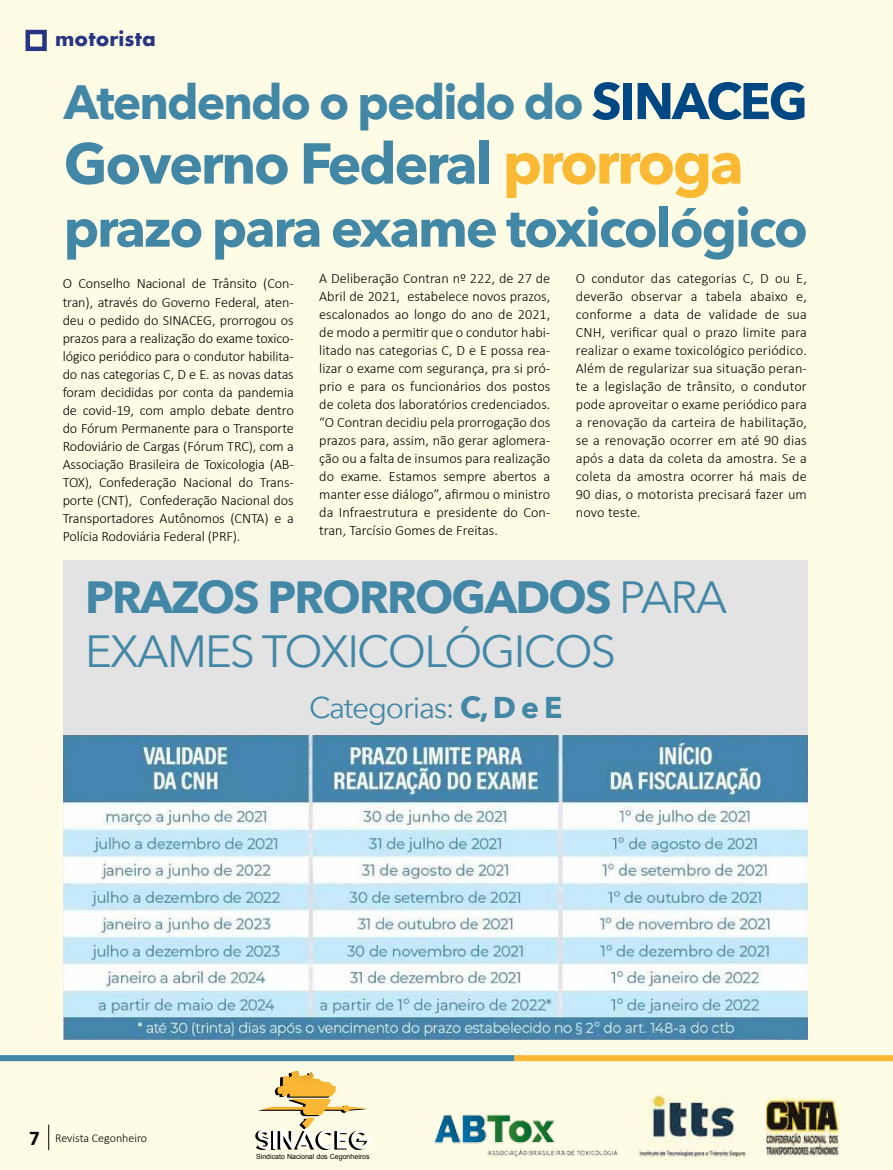
<style>
.page{position:relative;width:893px;height:1170px;background:#fff}
.page>*{position:absolute;margin:0;border:0;box-sizing:border-box;transform-origin:0 0}
.t1{font:700 57px "Avenir Next";letter-spacing:-.04em;color:#4287a6}
.t2{font:700 54px "Avenir Next";letter-spacing:-.04em;color:#4287a6}
.t3{font:700 48px "Avenir Next";letter-spacing:-.04em;color:#4287a6}
.t4{font:45px/54px "Avenir Next";letter-spacing:-.04em;color:#4287a6}
.t5{font:30px "Avenir Next";letter-spacing:-.04em;color:#4287a6}
.t6{font:700 19.5px "Futura";color:#283583}
.t7{font:300 14.25px/18px "Calibri";color:#000;text-align:justify}
.t8{font:300 12px "Calibri";color:#000}
.t9{font:7.05px "Arial";color:#000}
.s1{font-size:51px;color:#004884}
.s2{font-size:60px;color:#fab833}
.s3{font-weight:700}
.s4{font-weight:700;font-size:21px}
</style>
<div class="page">
<div style="left:0;top:0;width:893px;height:1169px;background:#fffce5"></div>
<div style="left:26px;top:30px;width:21px;height:21px;border:4px solid #283583"></div>
<img style="left:766px;top:1097px;width:73px;height:59px">
<img style="left:639px;top:1093px;width:107px;height:65px">
<img style="left:434px;top:1114px;width:185px;height:44px">
<div style="left:64px;top:560px;width:744px;height:187px;background:#e3e3e3"></div>
<img style="left:64px;top:735px;width:744px;height:303px">
<div style="left:0;top:1055px;width:514px;height:6px;background:#4287a6"></div>
<div style="left:514px;top:1055px;width:379px;height:6px;background:#fab833"></div>
<svg style="left:48px;top:1124px;width:1px;height:26px"></svg>
<svg style="left:255px;top:1087px;width:115px;height:62px"></svg>
<img style="left:279px;top:1071px;width:57px;height:16px">
<h3 class="t6" style="left:55px;top:25px;width:102px">motorista</h3>
<h3 class="t3" style="left:64px;top:61px;width:746px">Atendendo o pedido do <span class="s1">SINACEG</span></h3>
<h1 class="t1" style="left:64px;top:114px;width:681px">Governo Federal <span class="s2">prorroga</span></h1>
<h2 class="t2" style="left:64px;top:181px;width:746px">prazo para exame toxicológico</h2>
<p class="t7" style="left:63px;top:274px;width:233px">O Conselho Nacional de Trânsito (Con&shy;tran), através do Governo Federal, aten&shy;deu o pedido do SINACEG, prorrogou os prazos para a realização do exame toxico&shy;lógico periódico para o condutor habilita&shy;do nas categorias C, D e E. as novas datas foram decididas por conta da pandemia de covid-19, com amplo debate dentro do Fórum Permanente para o Transporte Rodoviário de Cargas (Fórum TRC), com a Associação Brasileira de Toxicologia (AB-TOX), Confederação Nacional do Trans&shy;porte (CNT), Confederação Nacional dos Transportadores Autônomos (CNTA) e a Polícia Rodoviária Federal (PRF).</p>
<p class="t7" style="left:319px;top:269px;width:233px">A Deliberação Contran nº 222, de 27 de Abril de 2021, estabelece novos prazos, escalonados ao longo do ano de 2021, de modo a permitir que o condutor habi&shy;litado nas categorias C, D e E possa rea&shy;lizar o exame com segurança, pra si pró&shy;prio e para os funcionários dos postos de coleta dos laboratórios credenciados. “O Contran decidiu pela prorrogação dos prazos para, assim, não gerar aglomera&shy;ção ou a falta de insumos para realização do exame. Estamos sempre abertos a manter esse diálogo”, afirmou o ministro da Infraestrutura e presidente do Con&shy;tran, Tarcísio Gomes de Freitas.</p>
<p class="t7" style="left:576px;top:269px;width:233px">O condutor das categorias C, D ou E, deverão observar a tabela abaixo e, conforme a data de validade de sua CNH, verificar qual o prazo limite para realizar o exame toxicológico periódico.<br>Além de regularizar sua situação peran&shy;te a legislação de trânsito, o condutor pode aproveitar o exame periódico para a renovação da carteira de habilitação, se a renovação ocorrer em até 90 dias após a data da coleta da amostra. Se a coleta da amostra ocorrer há mais de 90 dias, o motorista precisará fazer um novo teste.</p>
<h3 class="t4" style="left:85px;top:568px;width:644px"><span class="s3">PRAZOS PRORROGADOS</span> PARA<br>EXAMES TOXICOLÓGICOS</h3>
<h3 class="t5" style="left:309px;top:682px;width:255px">Categorias: <span class="s3">C, D e E</span></h3>
<p class="t8" style="left:29px;top:1130px;width:119px"><span class="s4">7</span> Revista Cegonheiro</p>
<p class="t9" style="left:256px;top:1151px;width:115px">Sindicato Nacional dos Cegonheiros</p>
</div>
